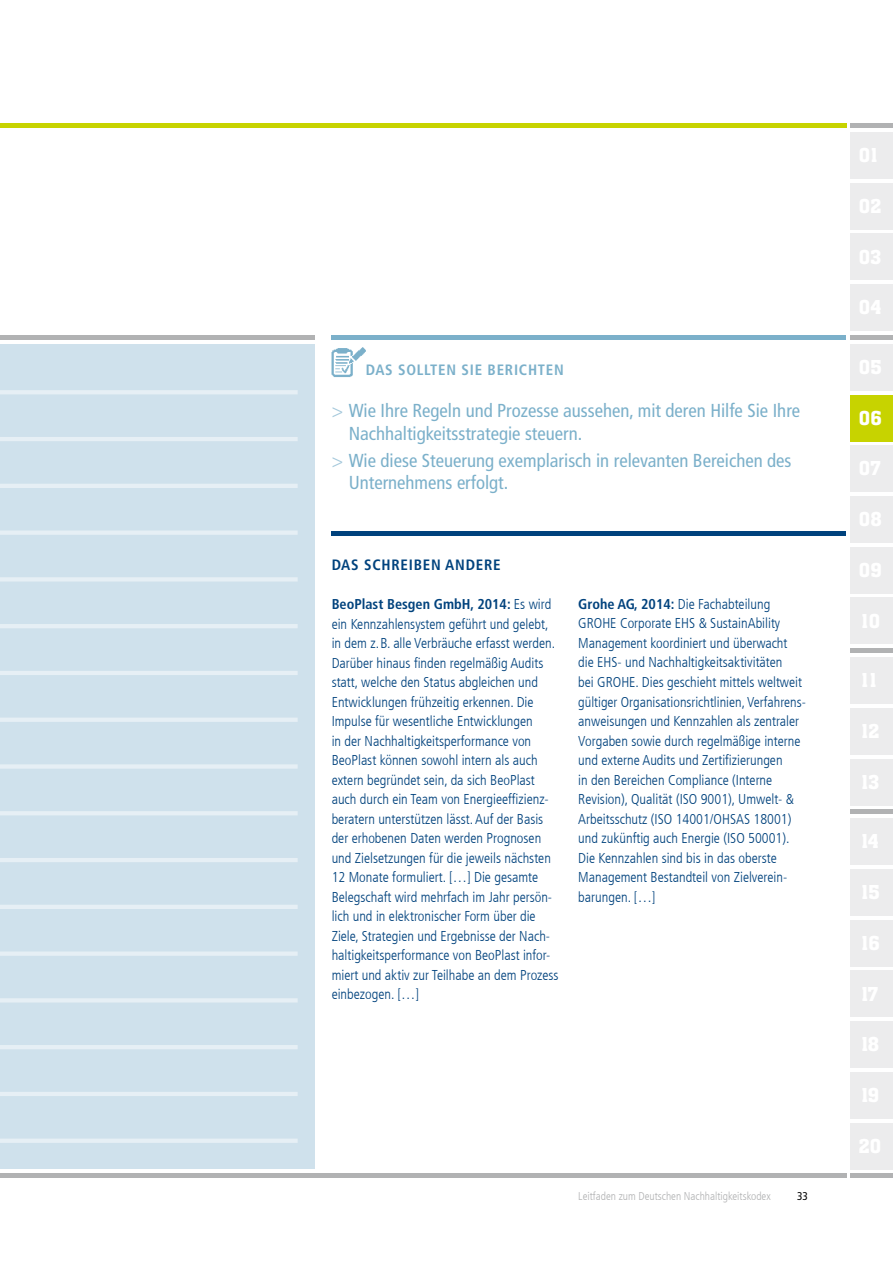
<style>
.page{position:relative;width:893px;height:1263px;background:#fff}
.page>*{position:absolute;margin:0;border:0;box-sizing:border-box;transform-origin:0 0}
.t1{font:500 21px "Aachen Std";color:#fff}
.t2{font:condensed 18.75px/22.5px "Frutiger LT Com";color:#7bb0ca}
.t3{font:700 condensed 15px "Frutiger LT Com";letter-spacing:.05em;color:#7bb0ca}
.t4{font:700 condensed 15px "Frutiger LT Com";letter-spacing:.05em;color:#00427d}
.t5{font:300 condensed 14.25px/19.5px "Frutiger LT Com";color:#00427d}
.t6{font:300 condensed 11.25px "Frutiger LT Com";color:#b1b2b3}
.t7{font:condensed 11.25px "Frutiger LT Com";color:#000}
.s1{font-weight:300;font-size:18.9px;color:#a4c8db}
.s2{font-weight:700}
</style>
<div class="page">
<div style="left:850px;top:132px;width:43px;height:47px;background:#ececed"></div>
<div style="left:850px;top:183px;width:43px;height:46px;background:#ececed"></div>
<div style="left:850px;top:234px;width:43px;height:46px;background:#ececed"></div>
<div style="left:850px;top:284px;width:43px;height:47px;background:#ececed"></div>
<div style="left:850px;top:335px;width:43px;height:5px;background:#b1b2b3"></div>
<div style="left:850px;top:123px;width:43px;height:5px;background:#b1b2b3"></div>
<div style="left:850px;top:648px;width:43px;height:5px;background:#b1b2b3"></div>
<hr style="left:850px;top:810px;width:43px;height:4px;background:#b1b2b3">
<hr style="left:850px;top:1174px;width:43px;height:4px;background:#b1b2b3">
<div style="left:850px;top:344px;width:43px;height:46px;background:#ececed"></div>
<div style="left:850px;top:446px;width:43px;height:46px;background:#ececed"></div>
<div style="left:850px;top:496px;width:43px;height:47px;background:#ececed"></div>
<div style="left:850px;top:598px;width:43px;height:46px;background:#ececed"></div>
<div style="left:850px;top:657px;width:43px;height:47px;background:#ececed"></div>
<div style="left:850px;top:708px;width:43px;height:46px;background:#ececed"></div>
<div style="left:850px;top:759px;width:43px;height:46px;background:#ececed"></div>
<div style="left:850px;top:819px;width:43px;height:46px;background:#ececed"></div>
<div style="left:850px;top:869px;width:43px;height:46px;background:#ececed"></div>
<div style="left:850px;top:920px;width:43px;height:46px;background:#ececed"></div>
<div style="left:850px;top:971px;width:43px;height:46px;background:#ececed"></div>
<div style="left:850px;top:1021px;width:43px;height:47px;background:#ececed"></div>
<div style="left:850px;top:1072px;width:43px;height:46px;background:#ececed"></div>
<div style="left:850px;top:1123px;width:43px;height:46px;background:#ececed"></div>
<hr style="left:0;top:1174px;width:846px;height:4px;background:#b1b2b3">
<div style="left:0;top:123px;width:846px;height:5px;background:#c7d300"></div>
<div style="left:850px;top:547px;width:43px;height:46px;background:#ececed"></div>
<div style="left:332px;top:335px;width:514px;height:5px;background:#7bb0ca"></div>
<div style="left:332px;top:531px;width:514px;height:5px;background:#00427d"></div>
<div style="left:0;top:335px;width:315px;height:5px;background:#b1b2b3"></div>
<div style="left:850px;top:395px;width:43px;height:46px;background:#c7d300"></div>
<div style="left:0;top:344px;width:315px;height:825px;background:#cfe1ec"></div>
<hr style="left:0;top:390px;width:298px;height:4px;background:#e6eff5">
<hr style="left:0;top:437px;width:298px;height:4px;background:#e6eff5">
<hr style="left:0;top:484px;width:298px;height:4px;background:#e6eff5">
<div style="left:0;top:530px;width:298px;height:5px;background:#e6eff5"></div>
<hr style="left:0;top:577px;width:298px;height:4px;background:#e6eff5">
<hr style="left:0;top:624px;width:298px;height:4px;background:#e6eff5">
<hr style="left:0;top:671px;width:298px;height:4px;background:#e6eff5">
<hr style="left:0;top:718px;width:298px;height:4px;background:#e6eff5">
<div style="left:0;top:764px;width:298px;height:5px;background:#e6eff5"></div>
<hr style="left:0;top:811px;width:298px;height:4px;background:#e6eff5">
<hr style="left:0;top:858px;width:298px;height:4px;background:#e6eff5">
<hr style="left:0;top:905px;width:298px;height:4px;background:#e6eff5">
<div style="left:0;top:951px;width:298px;height:5px;background:#e6eff5"></div>
<hr style="left:0;top:998px;width:298px;height:4px;background:#e6eff5">
<hr style="left:0;top:1045px;width:298px;height:4px;background:#e6eff5">
<hr style="left:0;top:1092px;width:298px;height:4px;background:#e6eff5">
<div style="left:0;top:1138px;width:298px;height:5px;background:#e6eff5"></div>
<img style="left:332px;top:347px;width:34px;height:30px">
<p class="t3" style="left:366px;top:361px;width:200px">DAS SOLLTEN SIE BERICHTEN</p>
<h2 class="t2" style="left:349px;top:399px;width:453px;text-indent:-17px"><span class="s1">&gt;</span> Wie Ihre Regeln und Prozesse aussehen, mit deren Hilfe Sie Ihre<br>Nachhaltigkeitsstrategie steuern.</h2>
<h2 class="t2" style="left:349px;top:449px;width:444px;text-indent:-17px"><span class="s1">&gt;</span> Wie diese Steuerung exemplarisch in relevanten Bereichen des<br>Unternehmens erfolgt.</h2>
<p class="t4" style="left:332px;top:556px;width:171px">DAS SCHREIBEN ANDERE</p>
<p class="t5" style="left:332px;top:594px;width:228px"><span class="s2">BeoPlast Besgen GmbH, 2014:</span> Es wird ein Kennzahlensystem geführt und gelebt, in dem z.B. alle Verbräuche erfasst werden.<br>Darüber hinaus finden regelmäßig Audits statt, welche den Status abgleichen und Entwicklungen frühzeitig erkennen. Die Impulse für wesentliche Entwicklungen<br>in der Nachhaltigkeitsperformance von BeoPlast können sowohl intern als auch extern begründet sein, da sich BeoPlast auch durch ein Team von Energieeffizienz&shy;beratern unterstützen lässt. Auf der Basis der erhobenen Daten werden Prognosen und Zielsetzungen für die jeweils nächsten 12 Monate formuliert. […] Die gesamte Belegschaft wird mehrfach im Jahr persön&shy;lich und in elektronischer Form über die Ziele, Strategien und Ergebnisse der Nach&shy;haltigkeitsperformance von BeoPlast infor&shy;miert und aktiv zur Teilhabe an dem Prozess einbezogen. […]</p>
<p class="t5" style="left:578px;top:594px;width:229px"><span class="s2">Grohe AG, 2014:</span> Die Fachabteilung GROHE Corporate EHS &amp; SustainAbility Management koordiniert und überwacht die EHS- und Nachhaltigkeitsaktivitäten<br>bei GROHE. Dies geschieht mittels weltweit gültiger Organisationsrichtlinien, Verfahrens&shy;anweisungen und Kennzahlen als zentraler Vorgaben sowie durch regelmäßige interne und externe Audits und Zertifizierungen<br>in den Bereichen Compliance (Interne Revision), Qualität (ISO 9001), Umwelt- &amp; Arbeitsschutz (ISO 14001/OHSAS 18001) und zukünftig auch Energie (ISO 50001).<br>Die Kennzahlen sind bis in das oberste Management Bestandteil von Zielverein&shy;barungen. […]</p>
<h1 class="t1" style="left:859px;top:406px;width:24px">06</h1>
<p class="t6" style="left:578px;top:1189px;width:194px">Leitfaden zum Deutschen Nachhaltigkeitskodex</p>
<p class="t7" style="left:797px;top:1190px;width:12px">33</p>
</div>
